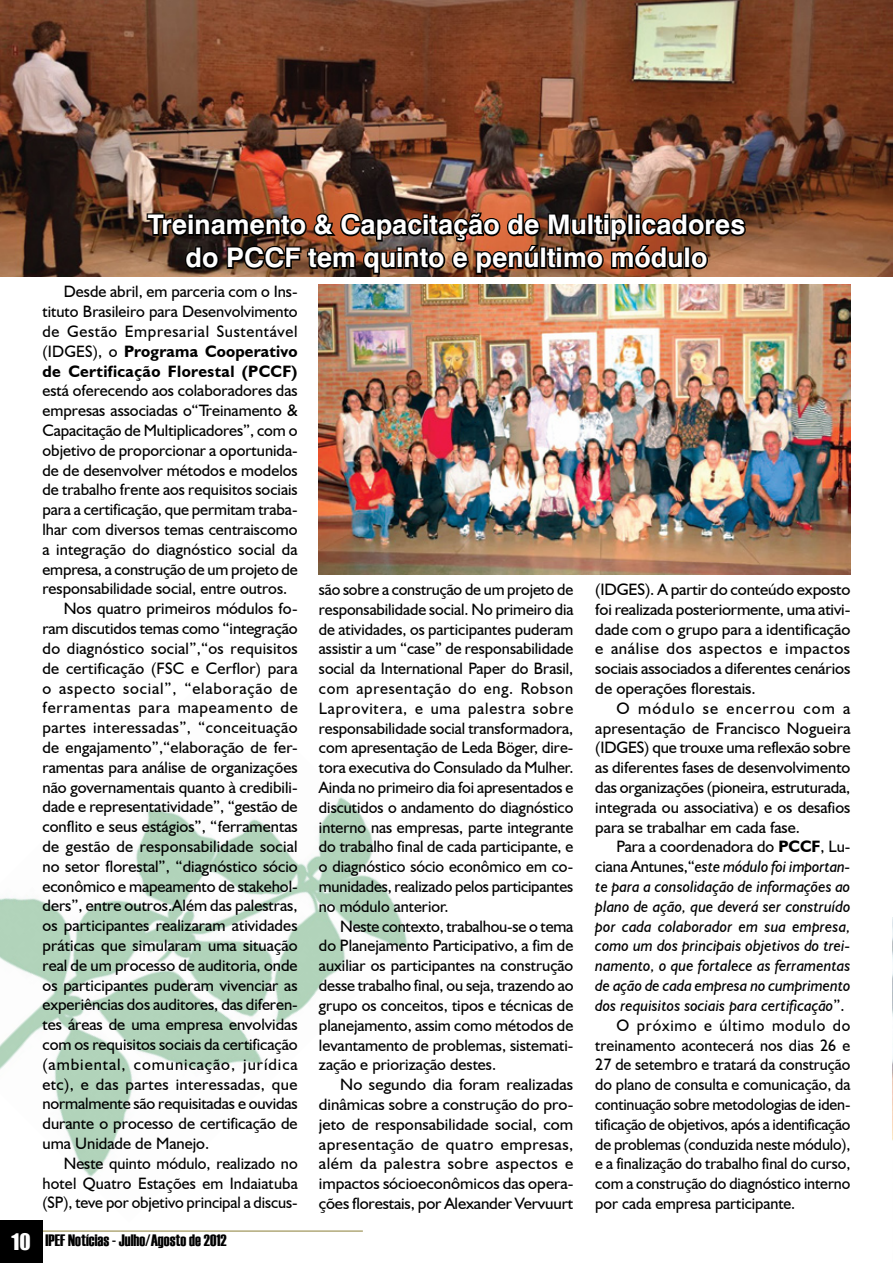
<style>
.page{position:relative;width:893px;height:1263px;background:#fff}
.page>*{position:absolute;margin:0;border:0;box-sizing:border-box;transform-origin:0 0}
.Título_em_Foto{font:700 27px "Swiss 721 BT";color:#fff}
.t1{font:21px "Impact";color:#fff}
.Corpo_do_Texto{font:16.5px/19.8px "Humanist 521 BT";color:#000;text-align:justify}
.Corpo_do_Texto-2{font:italic 16.5px/19.8px "Humanist 521 BT";color:#000;text-align:justify}
.t2{font:16.5px "Haettenschweiler";color:#000}
.s1{font-weight:700}
.s2{font-style:normal}
.s3{font-weight:700;font-style:normal}
</style>
<div class="page">
<hr style="left:0;top:1230px;width:363px;height:2px;background:#b1a97a">
<div style="left:0;top:1220px;width:43px;height:43px;background:#000"></div>
<img style="left:0;top:797px;width:408px;height:380px">
<img style="left:0;top:0;width:893px;height:276px">
<img style="left:145px;top:194px;width:602px;height:82px">
<img style="left:319px;top:285px;width:531px;height:289px">
<img style="left:892px;top:917px;width:1px;height:224px">
<p class="t1" style="left:12px;top:1225px;width:21px">10</p>
<p class="Título_em_Foto" style="left:148px;top:208px;width:599px">Treinamento &amp; Capacitação de Multiplicadores</p>
<p class="Título_em_Foto" style="left:186px;top:241px;width:523px">do PCCF tem quinto e penúltimo módulo</p>
<p class="Corpo_do_Texto" style="left:43px;top:282px;width:257px;text-indent:21px">Desde abril, em parceria com o Ins&shy;tituto Brasileiro para Desenvolvimento de Gestão Empresarial Sustentável (IDGES), o <span class="s1">Programa Cooperativo de Certificação Florestal (PCCF) </span>está oferecendo aos colaboradores das empresas associadas o“Treinamento &amp; Capacitação de Multiplicadores”, com o objetivo de proporcionar a oportunida&shy;de de desenvolver métodos e modelos de trabalho frente aos requisitos sociais para a certificação, que permitam traba&shy;lhar com diversos temas centraiscomo a integração do diagnóstico social da empresa, a construção de um projeto de responsabilidade social, entre outros.</p>
<p class="Corpo_do_Texto" style="left:43px;top:598px;width:257px;text-indent:21px">Nos quatro primeiros módulos fo&shy;ram discutidos temas como “integração do diagnóstico social”,“os requisitos de certificação (FSC e Cerflor) para o aspecto social”, “elaboração de ferramentas para mapeamento de partes interessadas”, “conceituação de engajamento”,“elaboração de fer&shy;ramentas para análise de organizações não governamentais quanto à credibili&shy;dade e representatividade”, “gestão de conflito e seus estágios”, “ferramentas de gestão de responsabilidade social no setor florestal”, “diagnóstico sócio econômico e mapeamento de stakehol&shy;ders”, entre outros.Além das palestras, os participantes realizaram atividades práticas que simularam uma situação real de um processo de auditoria, onde os participantes puderam vivenciar as experiências dos auditores, das diferen&shy;tes áreas de uma empresa envolvidas com os requisitos sociais da certificação (ambiental, comunicação, jurídica etc), e das partes interessadas, que normalmente são requisitadas e ouvidas durante o processo de certificação de uma Unidade de Manejo.</p>
<p class="Corpo_do_Texto" style="left:43px;top:1153px;width:257px;text-indent:21px">Neste quinto módulo, realizado no hotel Quatro Estações em Indaiatuba (SP), teve por objetivo principal a discus-</p>
<p class="t2" style="left:46px;top:1228px;width:183px">IPEF Notícias - Julho/Agosto de 2012</p>
<p class="Corpo_do_Texto" style="left:319px;top:579px;width:256px">são sobre a construção de um projeto de responsabilidade social. No primeiro dia de atividades, os participantes puderam assistir a um “case” de responsabilidade social da International Paper do Brasil, com apresentação do eng. Robson Laprovitera, e uma palestra sobre responsabilidade social transformadora, com apresentação de Leda Böger, dire&shy;tora executiva do Consulado da Mulher.<br>Ainda no primeiro dia foi apresentados e discutidos o andamento do diagnóstico interno nas empresas, parte integrante do trabalho final de cada participante, e o diagnóstico sócio econômico em co&shy;munidades, realizado pelos participantes no módulo anterior.</p>
<p class="Corpo_do_Texto" style="left:319px;top:916px;width:256px;text-indent:21px">Neste contexto, trabalhou-se o tema do Planejamento Participativo, a fim de auxiliar os participantes na construção desse trabalho final, ou seja, trazendo ao grupo os conceitos, tipos e técnicas de planejamento, assim como métodos de levantamento de problemas, sistemati&shy;zação e priorização destes.</p>
<p class="Corpo_do_Texto" style="left:319px;top:1074px;width:256px;text-indent:21px">No segundo dia foram realizadas dinâmicas sobre a construção do pro&shy;jeto de responsabilidade social, com apresentação de quatro empresas, além da palestra sobre aspectos e impactos sócioeconômicos das opera&shy;ções florestais, por Alexander Vervuurt</p>
<p class="Corpo_do_Texto" style="left:595px;top:579px;width:257px">(IDGES). A partir do conteúdo exposto foi realizada posteriormente, uma ativi&shy;dade com o grupo para a identificação e análise dos aspectos e impactos sociais associados a diferentes cenários de operações florestais.</p>
<p class="Corpo_do_Texto" style="left:595px;top:698px;width:257px;text-indent:21px">O módulo se encerrou com a apresentação de Francisco Nogueira (IDGES) que trouxe uma reflexão sobre as diferentes fases de desenvolvimento das organizações (pioneira, estruturada, integrada ou associativa) e os desafios para se trabalhar em cada fase.</p>
<p class="Corpo_do_Texto-2" style="left:595px;top:837px;width:257px;text-indent:21px"><span class="s2">Para a coordenadora do</span> <span class="s3">PCCF</span><span class="s2">, Lu&shy;ciana Antunes,“</span>este módulo foi importan&shy;te para a consolidação de informações ao plano de ação, que deverá ser construído por cada colaborador em sua empresa, como um dos principais objetivos do trei&shy;namento, o que fortalece as ferramentas de ação de cada empresa no cumprimento dos requisitos sociais para certificação<span class="s2">”.</span></p>
<p class="Corpo_do_Texto" style="left:595px;top:1015px;width:257px;text-indent:21px">O próximo e último modulo do treinamento acontecerá nos dias 26 e 27 de setembro e tratará da construção do plano de consulta e comunicação, da continuação sobre metodologias de iden&shy;tificação de objetivos, após a identificação de problemas (conduzida neste módulo), e a finalização do trabalho final do curso, com a construção do diagnóstico interno por cada empresa participante.</p>
</div>
